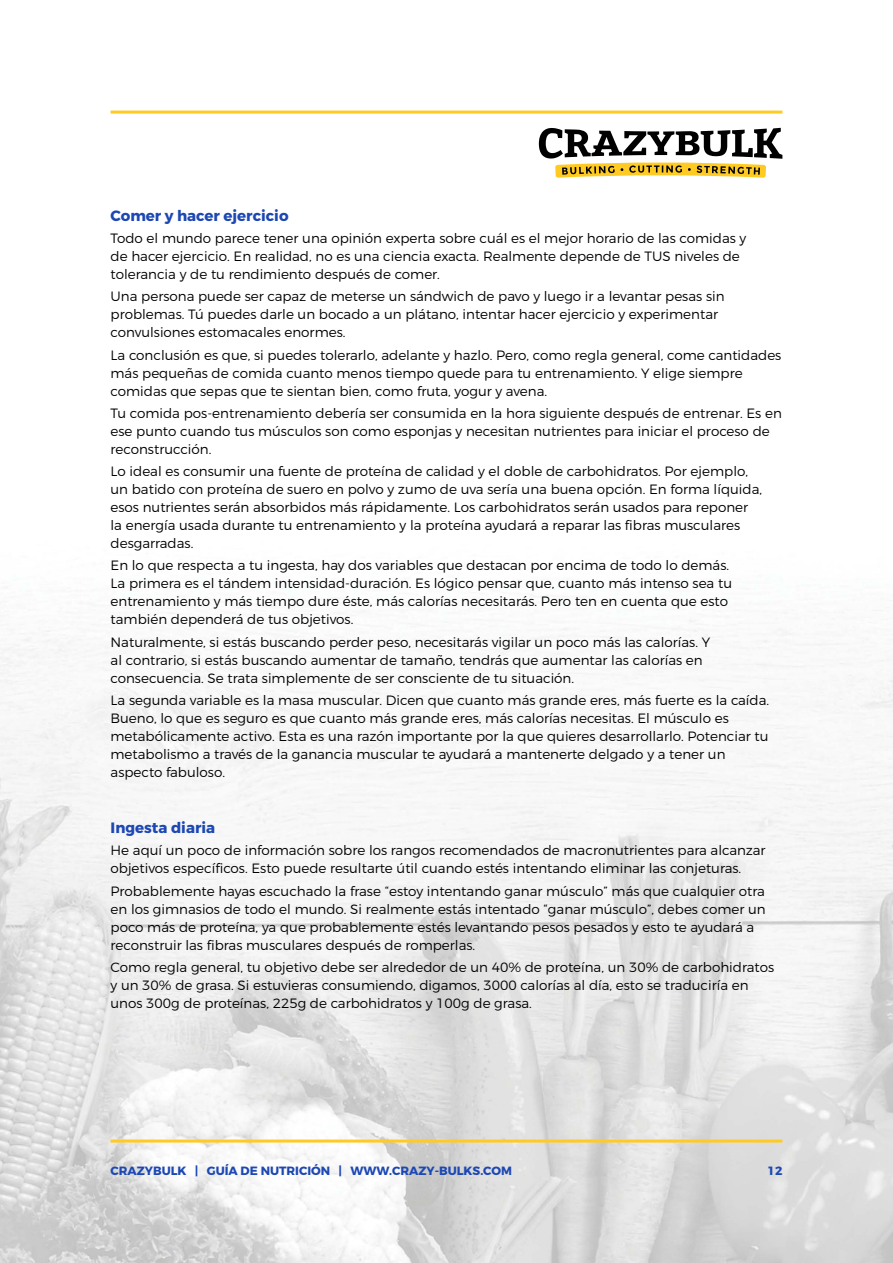
<style>
.page{position:relative;width:893px;height:1263px;background:#fff}
.page>*{position:absolute;margin:0;border:0;box-sizing:border-box;transform-origin:0 0}
.t1{font:700 15px "Montserrat";color:#1d48b3}
.t2{font:300 13.5px/18px "Montserrat";color:#000}
.t3{font:700 12px "Montserrat";color:#1d48b3}
</style>
<div class="page">
<img style="left:0;top:585px;width:893px;height:678px">
<hr style="left:111px;top:111px;width:671px;height:3px;background:#ffcb23">
<svg style="left:539px;top:128px;width:243px;height:50px"></svg>
<hr style="left:111px;top:1139px;width:671px;height:3px;background:#ffcb23">
<p class="t1" style="left:111px;top:206px;width:180px">Comer y hacer ejercicio</p>
<p class="t2" style="left:111px;top:229px;width:637px">Todo el mundo parece tener una opinión experta sobre cuál es el mejor horario de las comidas y de hacer ejercicio. En realidad, no es una ciencia exacta. Realmente depende de TUS niveles de tolerancia y de tu rendimiento después de comer.</p>
<p class="t2" style="left:111px;top:287px;width:615px">Una persona puede ser capaz de meterse un sándwich de pavo y luego ir a levantar pesas sin problemas. Tú puedes darle un bocado a un plátano, intentar hacer ejercicio y experimentar convulsiones estomacales enormes.</p>
<p class="t2" style="left:111px;top:346px;width:672px">La conclusión es que, si puedes tolerarlo, adelante y hazlo. Pero, como regla general, come cantidades más pequeñas de comida cuanto menos tiempo quede para tu entrenamiento. Y elige siempre comidas que sepas que te sientan bien, como fruta, yogur y avena.</p>
<p class="t2" style="left:111px;top:404px;width:673px">Tu comida pos-entrenamiento debería ser consumida en la hora siguiente después de entrenar. Es en ese punto cuando tus músculos son como esponjas y necesitan nutrientes para iniciar el proceso de reconstrucción.</p>
<p class="t2" style="left:111px;top:462px;width:653px">Lo ideal es consumir una fuente de proteína de calidad y el doble de carbohidratos. Por ejemplo, un batido con proteína de suero en polvo y zumo de uva sería una buena opción. En forma líquida, esos nutrientes serán absorbidos más rápidamente. Los carbohidratos serán usados para reponer la energía usada durante tu entrenamiento y la proteína ayudará a reparar las fibras musculares desgarradas.</p>
<p class="t2" style="left:111px;top:556px;width:623px">En lo que respecta a tu ingesta, hay dos variables que destacan por encima de todo lo demás.<br>La primera es el tándem intensidad-duración. Es lógico pensar que, cuanto más intenso sea tu entrenamiento y más tiempo dure éste, más calorías necesitarás. Pero ten en cuenta que esto también dependerá de tus objetivos.</p>
<p class="t2" style="left:111px;top:633px;width:601px">Naturalmente, si estás buscando perder peso, necesitarás vigilar un poco más las calorías. Y al contrario, si estás buscando aumentar de tamaño, tendrás que aumentar las calorías en consecuencia. Se trata simplemente de ser consciente de tu situación.</p>
<p class="t2" style="left:111px;top:691px;width:660px">La segunda variable es la masa muscular. Dicen que cuanto más grande eres, más fuerte es la caída.<br>Bueno, lo que es seguro es que cuanto más grande eres, más calorías necesitas. El músculo es metabólicamente activo. Esta es una razón importante por la que quieres desarrollarlo. Potenciar tu metabolismo a través de la ganancia muscular te ayudará a mantenerte delgado y a tener un aspecto fabuloso.</p>
<p class="t1" style="left:111px;top:818px;width:106px">Ingesta diaria</p>
<p class="t2" style="left:111px;top:841px;width:656px">He aquí un poco de información sobre los rangos recomendados de macronutrientes para alcanzar objetivos específicos. Esto puede resultarte útil cuando estés intentando eliminar las conjeturas.</p>
<p class="t2" style="left:111px;top:881px;width:657px">Probablemente hayas escuchado la frase “estoy intentando ganar músculo” más que cualquier otra en los gimnasios de todo el mundo. Si realmente estás intentado “ganar músculo”, debes comer un poco más de proteína, ya que probablemente estés levantando pesos pesados y esto te ayudará a reconstruir las fibras musculares después de romperlas.</p>
<p class="t2" style="left:111px;top:958px;width:665px">Como regla general, tu objetivo debe ser alrededor de un 40% de proteína, un 30% de carbohidratos y un 30% de grasa. Si estuvieras consumiendo, digamos, 3000 calorías al día, esto se traduciría en unos 300g de proteínas, 225g de carbohidratos y 100g de grasa.</p>
<p class="t3" style="left:111px;top:1163px;width:403px">CRAZYBULK | GUÍA DE NUTRICIÓN | WWW.CRAZY-BULKS.COM</p>
<p class="t3" style="left:768px;top:1163px;width:16px">12</p>
</div>
